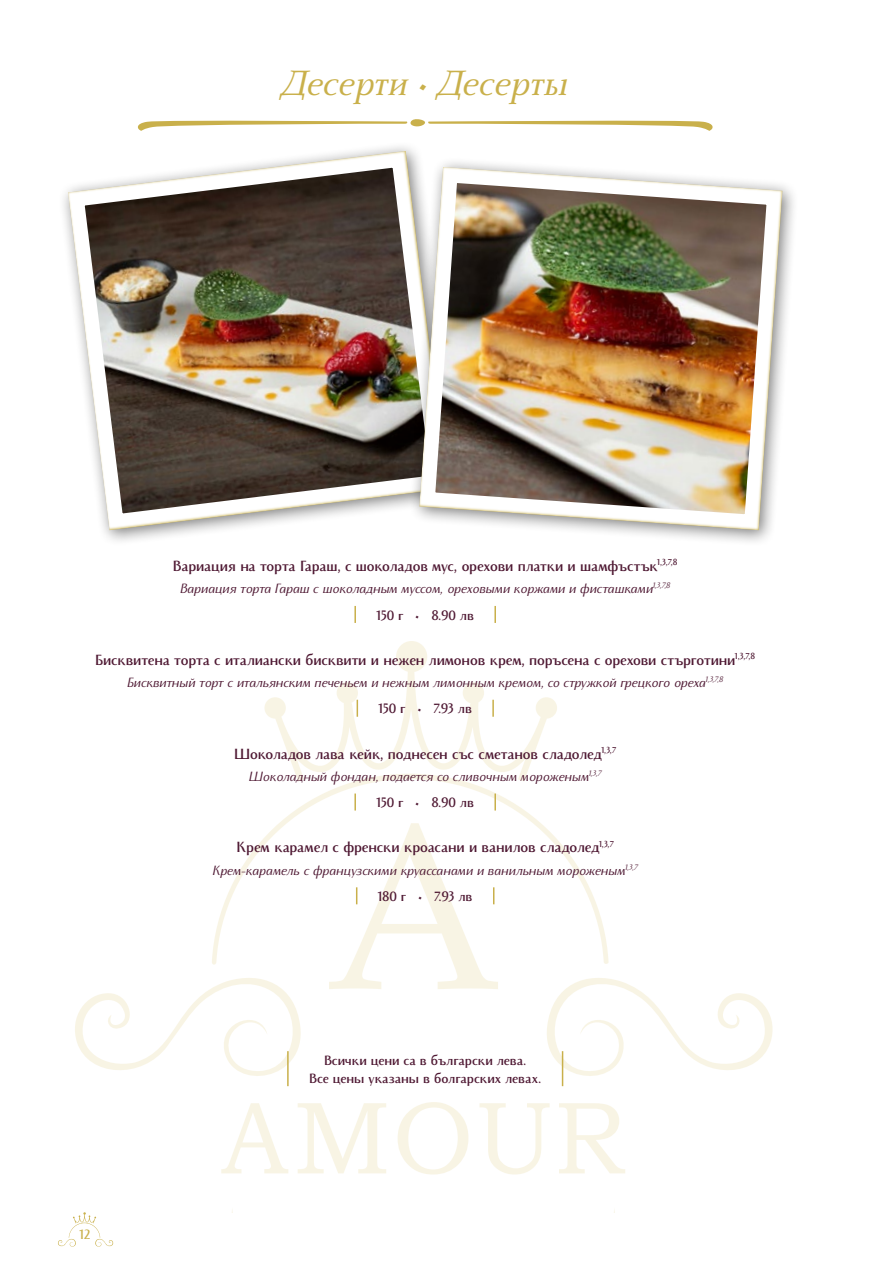
<style>
.page{position:relative;width:893px;height:1276px;background:#fff}
.page>*{position:absolute;margin:0;border:0;box-sizing:border-box;transform-origin:0 0}
.t1{font:italic 39px "Monterchi Serif";color:#c9b04b}
.t2{font:700 16.5px "Monterchi Text";letter-spacing:-.005em;color:#4f1933;scale:.95 1}
.t3{font:italic 15px/26.5px "Monterchi Text";letter-spacing:-.005em;color:#4f1933;text-align:center;scale:.95 1}
.t4{font:700 15px/18px "Monterchi Text";letter-spacing:-.005em;color:#4f1933;text-align:center;scale:.95 1}
.t5{font:700 15px "Monterchi Text";color:#c9b04b;scale:.95 1}
.s1{font-weight:700;font-style:normal}
</style>
<div class="page">
<svg style="left:58px;top:1212px;width:56px;height:35px"></svg>
<svg style="left:221px;top:1102px;width:404px;height:72px"></svg>
<svg style="left:75px;top:978px;width:226px;height:109px"></svg>
<svg style="left:547px;top:978px;width:226px;height:109px"></svg>
<svg style="left:212px;top:781px;width:397px;height:184px"></svg>
<svg style="left:354px;top:606px;width:2px;height:17px"></svg>
<svg style="left:494px;top:606px;width:2px;height:17px"></svg>
<svg style="left:264px;top:641px;width:293px;height:140px"></svg>
<svg style="left:354px;top:793px;width:2px;height:17px"></svg>
<svg style="left:494px;top:793px;width:2px;height:17px"></svg>
<svg style="left:329px;top:823px;width:169px;height:166px"></svg>
<hr style="left:287px;top:1051px;width:2px;height:35px;background:#c9b04b">
<hr style="left:562px;top:1051px;width:1px;height:35px;background:#c9b04b">
<img style="left:68px;top:150px;width:349px;height:382px">
<div style="left:409px;top:156px;width:390px;height:391px;background:#000;opacity:.5"></div>
<img style="left:419px;top:166px;width:365px;height:367px">
<h1 class="t1" style="left:282px;top:55px;width:289px">Десерти • Десерты</h1>
<p class="t2" style="left:173px;top:554px;width:533px">Вариация на торта Гараш, с шоколадов мус, орехови платки и шамфъстък<sup>1,3,7,8</sup></p>
<p class="t3" style="left:180px;top:574px;width:518px">Вариация торта Гараш с шоколадным муссом, ореховыми коржами и фисташками<sup>1,3,7,8<br></sup><span class="s1">150 г • 8.90 лв</span></p>
<p class="t2" style="left:95px;top:647px;width:696px">Бисквитена торта с италиански бисквити и нежен лимонов крем, поръсена с орехови стърготини<sup>1,3,7,8</sup></p>
<p class="t3" style="left:127px;top:668px;width:629px">Бисквитный торт с итальянским печеньем и нежным лимонным кремом, со стружкой грецкого ореха<sup>1,3,7,8<br></sup><span class="s1">150 г • 7.93 лв</span></p>
<p class="t2" style="left:234px;top:741px;width:404px">Шоколадов лава кейк, поднесен със сметанов сладолед<sup>1,3,7</sup></p>
<p class="t3" style="left:249px;top:762px;width:373px">Шоколадный фондан, подается со сливочным мороженым<sup>1,3,7<br></sup><span class="s1">150 г • 8.90 лв</span></p>
<p class="t2" style="left:237px;top:835px;width:399px">Крем карамел с френски кроасани и ванилов сладолед<sup>1,3,7</sup></p>
<p class="t3" style="left:212px;top:855px;width:449px">Крем-карамель с французскими круассанами и ванильным мороженым<sup>1,3,7<br></sup><span class="s1">180 г • 7.93 лв</span></p>
<p class="t5" style="left:80px;top:1224px;width:13px">12</p>
<p class="t4" style="left:309px;top:1050px;width:246px">Всички цени са в български лева.<br>Все цены указаны в болгарских левах.</p>
</div>
